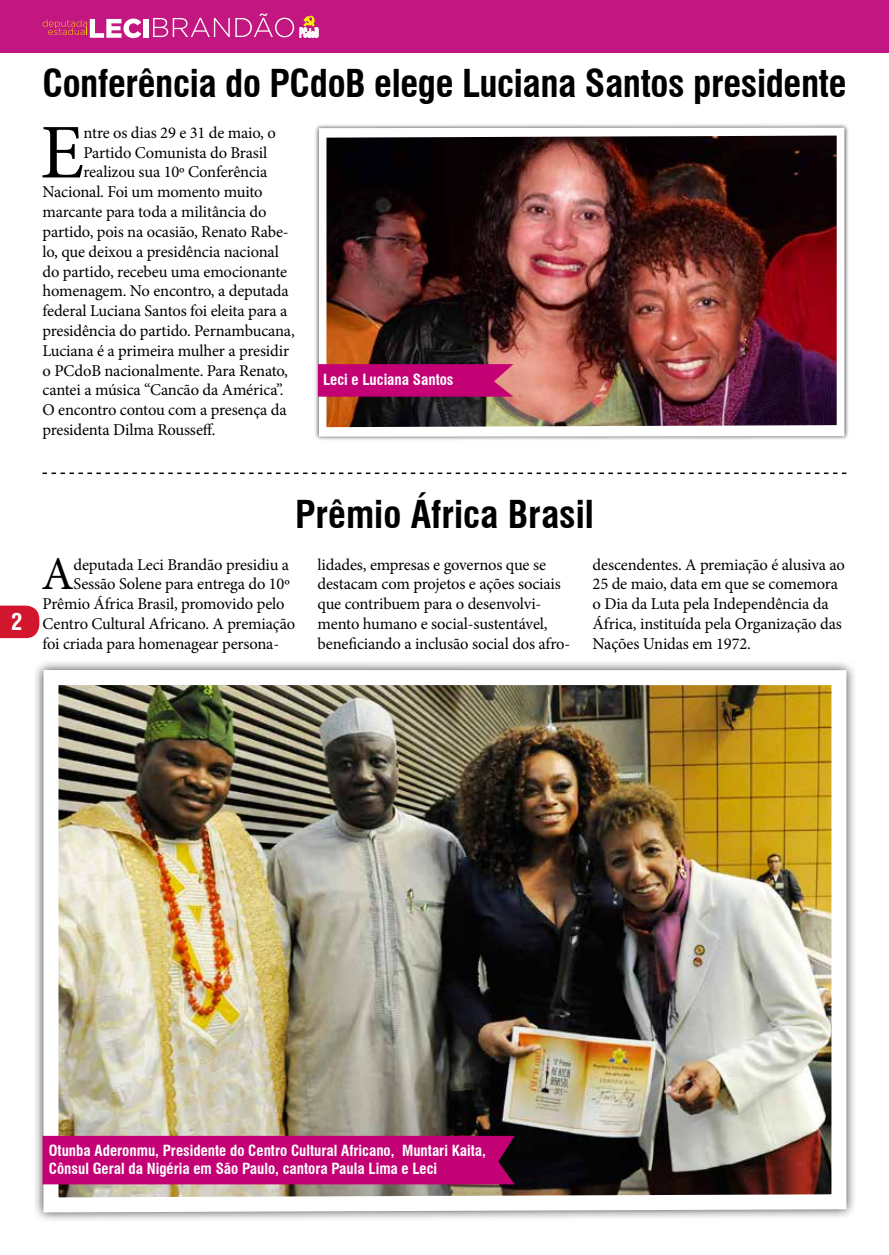
<style>
.page{position:relative;width:889px;height:1255px;background:#fff}
.page>*{position:absolute;margin:0;border:0;box-sizing:border-box;transform-origin:0 0}
.t1{font:77.4px "Minion Pro";color:#000}
.t2{font:46.95px "Minion Pro";color:#000}
.t3{font:700 condensed 37.5px "Swiss 721 BT";letter-spacing:-.01em;color:#000}
.t4{font:700 condensed 22.5px "Swiss 721 BT";color:#fff}
.t5{font:16.5px/19.8px "Minion Pro";letter-spacing:-.01em;color:#000}
.t6{font:700 condensed 15px/18px "Swiss 721 BT";color:#fff}
</style>
<div class="page">
<svg style="left:0;top:605px;width:39px;height:33px"></svg>
<div style="left:0;top:0;width:888px;height:53px;background:#c21780"></div>
<div style="left:144px;top:19px;width:5px;height:19px;background:#fff"></div>
<svg style="left:43px;top:19px;width:98px;height:19px"></svg>
<svg style="left:153px;top:13px;width:141px;height:24px"></svg>
<svg style="left:300px;top:16px;width:18px;height:21px"></svg>
<hr style="left:888px;top:0;width:1px;height:53px;background:#c21780">
<div style="left:314px;top:123px;width:535px;height:318px;background:#000;opacity:.75"></div>
<svg style="left:319px;top:128px;width:525px;height:308px"></svg>
<img style="left:326px;top:136px;width:510px;height:291px">
<svg style="left:318px;top:364px;width:195px;height:32px;background:#c50775"></svg>
<img style="left:36px;top:662px;width:818px;height:557px">
<svg style="left:43px;top:472px;width:803px;height:2px"></svg>
<div style="left:43px;top:1135px;width:471px;height:49px;background:#c40075"></div>
<h3 class="t3" style="left:43px;top:61px;width:805px">Conferência do PCdoB elege Luciana Santos presidente</h3>
<h1 class="t1" style="left:40px;top:101px;width:45px">E</h1>
<p class="t5" style="left:83px;top:123px;width:194px">ntre os dias 29 e 31 de maio, o</p>
<p class="t5" style="left:83px;top:142px;width:185px">Partido Comunista do Brasil</p>
<p class="t5" style="left:83px;top:162px;width:185px">realizou sua 10º Conferência</p>
<p class="t5" style="left:43px;top:182px;width:222px">Nacional. Foi um momento muito</p>
<p class="t5" style="left:43px;top:202px;width:225px">marcante para toda a militância do</p>
<p class="t5" style="left:43px;top:222px;width:248px">partido, pois na ocasião, Renato Rabe-</p>
<p class="t5" style="left:43px;top:241px;width:238px">lo, que deixou a presidência nacional</p>
<p class="t5" style="left:43px;top:261px;width:246px">do partido, recebeu uma emocionante</p>
<p class="t5" style="left:43px;top:281px;width:248px">homenagem. No encontro, a deputada</p>
<p class="t5" style="left:43px;top:301px;width:246px">federal Luciana Santos foi eleita para a</p>
<p class="t5" style="left:43px;top:321px;width:254px">presidência do partido. Pernambucana,</p>
<p class="t5" style="left:43px;top:340px;width:248px">Luciana é a primeira mulher a presidir</p>
<p class="t5" style="left:43px;top:360px;width:247px">o PCdoB nacionalmente. Para Renato,</p>
<p class="t5" style="left:43px;top:380px;width:243px">cantei a música “Cancão da América”.</p>
<p class="t5" style="left:43px;top:400px;width:246px">O encontro contou com a presença da</p>
<p class="t5" style="left:43px;top:420px;width:175px">presidenta Dilma Rousseff.</p>
<p class="t6" style="left:323px;top:370px;width:132px">Leci e Luciana Santos</p>
<h3 class="t4" style="left:11px;top:608px;width:13px">2</h3>
<h3 class="t3" style="left:295px;top:492px;width:300px">Prêmio África Brasil</h3>
<h2 class="t2" style="left:42px;top:543px;width:34px">A</h2>
<p class="t5" style="left:74px;top:554px;width:217px">deputada Leci Brandão presidiu a</p>
<p class="t5" style="left:74px;top:574px;width:218px">Sessão Solene para entrega do 10º</p>
<p class="t5" style="left:43px;top:594px;width:243px">Prêmio África Brasil, promovido pelo</p>
<p class="t5" style="left:43px;top:614px;width:254px">Centro Cultural Africano. A premiação</p>
<p class="t5" style="left:43px;top:633px;width:238px">foi criada para homenagear persona-</p>
<p class="t5" style="left:317px;top:554px;width:254px">lidades, empresas e governos que se destacam com projetos e ações sociais que contribuem para o desenvolvi&shy;mento humano e social-sustentável, beneficiando a inclusão social dos afro-</p>
<p class="t5" style="left:592px;top:554px;width:254px">descendentes. A premiação é alusiva ao 25 de maio, data em que se comemora o Dia da Luta pela Independência da África, instituída pela Organização das Nações Unidas em 1972.</p>
<p class="t6" style="left:49px;top:1141px;width:438px">Otunba Aderonmu, Presidente do Centro Cultural Africano, Muntari Kaita,<br>Cônsul Geral da Nigéria em São Paulo, cantora Paula Lima e Leci</p>
</div>
